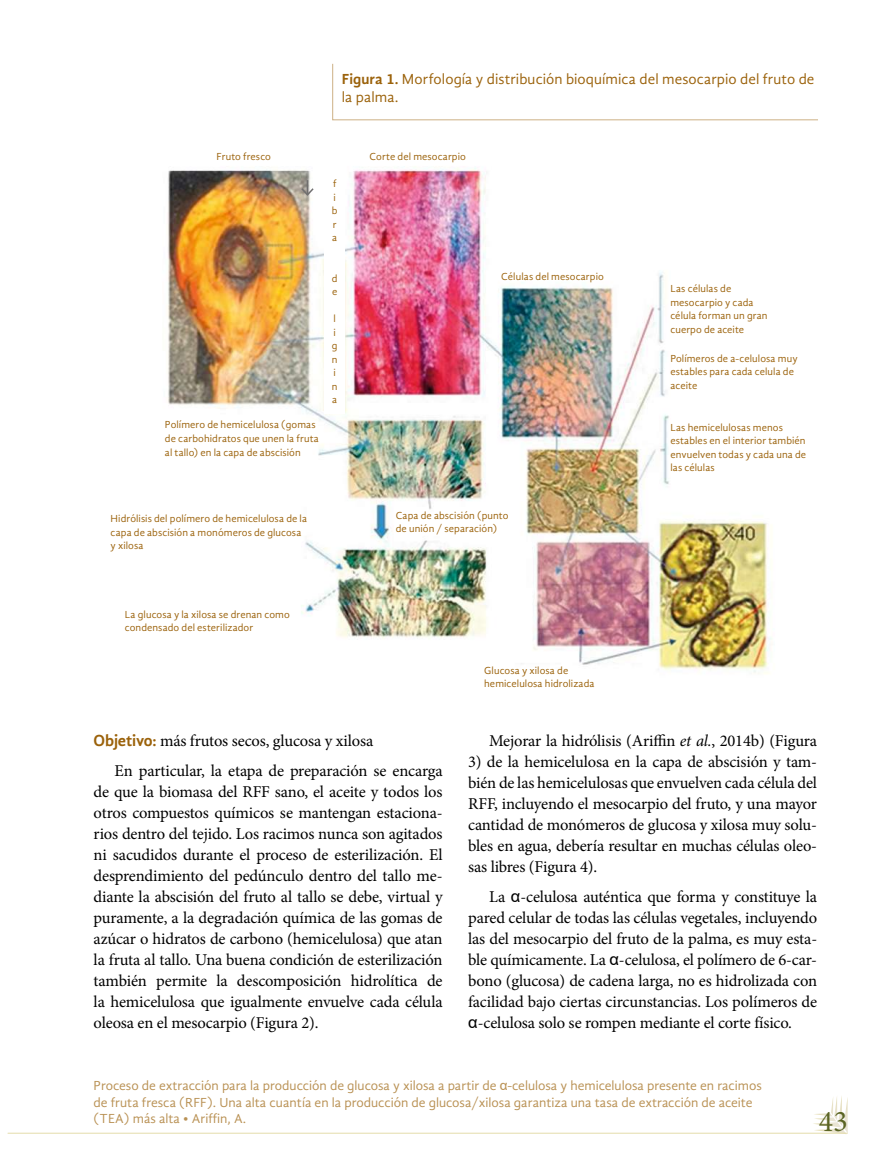
<style>
.page{position:relative;width:881px;height:1166px;background:#fff}
.page>*{position:absolute;margin:0;border:0;box-sizing:border-box;transform-origin:0 0}
.t1{font:30px "Minion Pro";color:#5b6524}
.t2{font:16.5px/21px "Minion Pro";letter-spacing:-.01em;color:#000;text-align:justify}
.t3{font:15px/18px "Gandhi Sans";letter-spacing:.005em;color:#9b620b}
.t4{font:13.5px/16.5px "Gandhi Sans";color:#b99154}
.t5{font:10.5px/13.5px "Gandhi Sans";letter-spacing:.01em;color:#9b620b}
.s1{font-weight:700}
.s2{font-family:"Gandhi Sans";font-weight:700;color:#9b620b}
.s3{font-style:italic}
.s4{font-family:"Arial"}
</style>
<div class="page">
<svg style="left:813px;top:1096px;width:34px;height:36px"></svg>
<hr style="left:8px;top:1132px;width:839px;height:1px;background:#e4dcaa">
<img style="left:168px;top:167px;width:604px;height:507px">
<svg style="left:332px;top:63px;width:486px;height:57px"></svg>
<div style="left:324px;top:168px;width:21px;height:246px;background:#fff"></div>
<svg style="left:299px;top:180px;width:16px;height:17px"></svg>
<p class="t3" style="left:342px;top:70px;width:474px"><span class="s1">Figura 1.</span> Morfología y distribución bioquímica del mesocarpio del fruto de la palma.</p>
<p class="t5" style="left:216px;top:150px;width:56px">Fruto fresco</p>
<p class="t5" style="left:165px;top:418px;width:155px">Polímero de hemicelulosa (gomas de carbohidratos que unen la fruta al tallo) en la capa de abscisión</p>
<p class="t5" style="left:332px;top:177px;width:7px">f i b r a</p>
<p class="t5" style="left:332px;top:271px;width:7px">d e</p>
<p class="t5" style="left:332px;top:312px;width:7px">l i g n i n a</p>
<p class="t5" style="left:111px;top:511px;width:198px">Hidrólisis del polímero de hemicelulosa de la capa de abscisión a monómeros de glucosa y xilosa</p>
<p class="t5" style="left:369px;top:150px;width:98px">Corte del mesocarpio</p>
<p class="t5" style="left:501px;top:269px;width:104px">Células del mesocarpio</p>
<p class="t5" style="left:395px;top:508px;width:114px">Capa de abscisión (punto de unión / separación)</p>
<p class="t5" style="left:670px;top:282px;width:99px">Las células de mesocarpio y cada célula forman un gran cuerpo de aceite</p>
<p class="t5" style="left:670px;top:351px;width:129px">Polímeros de a-celulosa muy estables para cada celula de aceite</p>
<p class="t5" style="left:670px;top:420px;width:137px">Las hemicelulosas menos estables en el interior también envuelven todas y cada una de las células</p>
<p class="t5" style="left:125px;top:607px;width:166px">La glucosa y la xilosa se drenan como condensado del esterilizador</p>
<p class="t5" style="left:484px;top:663px;width:112px">Glucosa y xilosa de hemicelulosa hidrolizada</p>
<p class="t2" style="left:115px;top:726px;width:329px;line-height:29.5px;text-indent:-21px"><span class="s2">Objetivo:</span> más frutos secos, glucosa y xilosa<br>En particular, la etapa de preparación se encarga</p>
<p class="t2" style="left:94px;top:781px;width:350px">de que la biomasa del RFF sano, el aceite y todos los otros compuestos químicos se mantengan estaciona&shy;rios dentro del tejido. Los racimos nunca son agitados ni sacudidos durante el proceso de esterilización. El desprendimiento del pedúnculo dentro del tallo me&shy;diante la abscisión del fruto al tallo se debe, virtual y puramente, a la degradación química de las gomas de azúcar o hidratos de carbono (hemicelulosa) que atan la fruta al tallo. Una buena condición de esterilización también permite la descomposición hidrolítica de la hemicelulosa que igualmente envuelve cada célula oleosa en el mesocarpio (Figura 2).</p>
<p class="t2" style="left:489px;top:730px;width:329px">Mejorar la hidrólisis (Ariffin <span class="s3">et al.</span>, 2014b) (Figura</p>
<p class="t2" style="left:468px;top:751px;width:350px">3) de la hemicelulosa en la capa de abscisión y tam&shy;bién de las hemicelulosas que envuelven cada célula del RFF, incluyendo el mesocarpio del fruto, y una mayor cantidad de monómeros de glucosa y xilosa muy solu&shy;bles en agua, debería resultar en muchas células oleo&shy;sas libres (Figura 4).</p>
<p class="t2" style="left:468px;top:885px;width:350px;text-indent:21px">La <span class="s4">α</span>-celulosa auténtica que forma y constituye la pared celular de todas las células vegetales, incluyendo las del mesocarpio del fruto de la palma, es muy esta&shy;ble químicamente. La <span class="s4">α</span>-celulosa, el polímero de 6-car&shy;bono (glucosa) de cadena larga, no es hidrolizada con facilidad bajo ciertas circunstancias. Los polímeros de <span class="s4">α</span>-celulosa solo se rompen mediante el corte físico.</p>
<p class="t4" style="left:94px;top:1077px;width:669px">Proceso de extracción para la producción de glucosa y xilosa a partir de <span class="s4">α</span>-celulosa y hemicelulosa presente en racimos de fruta fresca (RFF). Una alta cuantía en la producción de glucosa/xilosa garantiza una tasa de extracción de aceite (TEA) más alta • Ariffin, A.</p>
<h1 class="t1" style="left:818px;top:1100px;width:30px">43</h1>
</div>
